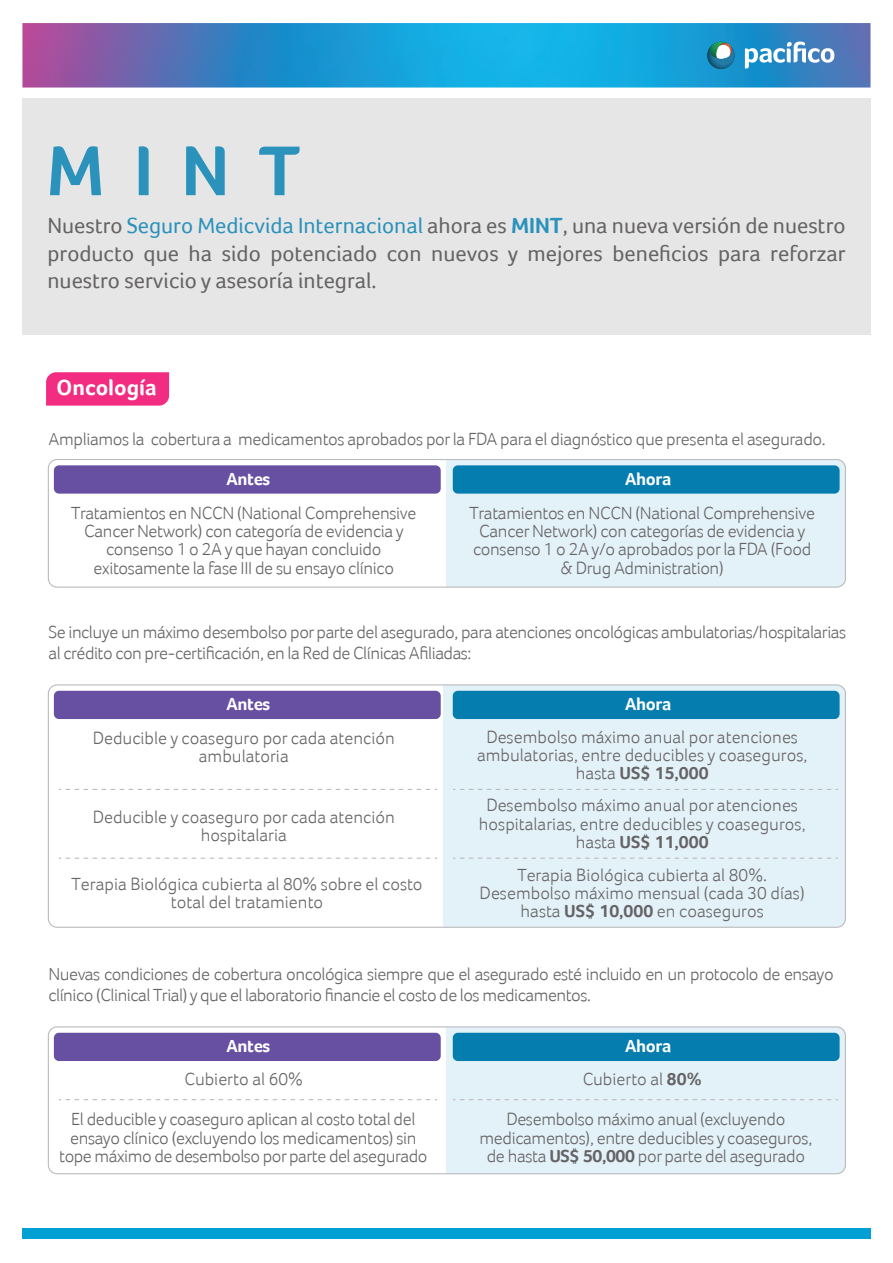
<style>
.page{position:relative;width:893px;height:1263px;background:#fff}
.page>*{position:absolute;margin:0;border:0;box-sizing:border-box;transform-origin:0 0}
.t1{font:22.5px/27.3px "Foco";color:#656365;text-align:justify}
.t2{font:700 22.5px "Foco";color:#fff}
.t3{font:300 18px/18.3px "Foco";letter-spacing:-.02em;color:#656365;text-align:center}
.t4{font:300 18px/18.3px "Foco";color:#656365;text-align:center}
.t5{font:700 18px "Foco";letter-spacing:-.02em;color:#fff}
.s1{color:#2a92bb}
.s2{font-weight:700;color:#2a92bb}
.s3{font-weight:700}
</style>
<div class="page">
<div style="left:446px;top:459px;width:399px;height:128px;background:#e3f1f8"></div>
<div style="left:22px;top:98px;width:848px;height:237px;background:#e7e6e6"></div>
<img style="left:22px;top:23px;width:848px;height:65px">
<svg style="left:707px;top:42px;width:28px;height:27px"></svg>
<svg style="left:745px;top:42px;width:89px;height:27px"></svg>
<svg style="left:50px;top:146px;width:51px;height:49px"></svg>
<svg style="left:139px;top:146px;width:10px;height:49px"></svg>
<svg style="left:186px;top:146px;width:39px;height:49px"></svg>
<svg style="left:259px;top:147px;width:41px;height:48px"></svg>
<svg style="left:46px;top:372px;width:123px;height:34px;background:#f13284"></svg>
<div style="left:48px;top:459px;width:798px;height:129px;border:1px solid #bcbbbd;border-radius:9px"></div>
<div style="left:54px;top:465px;width:387px;height:29px;background:#674fa2;border-radius:5px"></div>
<div style="left:453px;top:465px;width:387px;height:29px;background:#057daf;border-radius:5px"></div>
<div style="left:446px;top:1027px;width:399px;height:147px;background:#e3f1f8"></div>
<div style="left:48px;top:1026px;width:798px;height:148px;border:1px solid #bcbbbd;border-radius:9px"></div>
<div style="left:54px;top:1033px;width:387px;height:28px;background:#674fa2;border-radius:5px"></div>
<div style="left:453px;top:1033px;width:387px;height:28px;background:#057daf;border-radius:5px"></div>
<svg style="left:59px;top:1099px;width:378px;height:1px"></svg>
<svg style="left:453px;top:1099px;width:385px;height:1px"></svg>
<div style="left:443px;top:685px;width:402px;height:242px;background:#e3f1f8"></div>
<div style="left:48px;top:684px;width:798px;height:244px;border:1px solid #bcbbbd;border-radius:9px"></div>
<div style="left:54px;top:691px;width:387px;height:28px;background:#674fa2;border-radius:5px"></div>
<div style="left:453px;top:691px;width:387px;height:28px;background:#057daf;border-radius:5px"></div>
<svg style="left:59px;top:789px;width:378px;height:1px"></svg>
<svg style="left:59px;top:858px;width:378px;height:1px"></svg>
<svg style="left:453px;top:789px;width:385px;height:1px"></svg>
<svg style="left:453px;top:858px;width:385px;height:1px"></svg>
<div style="left:22px;top:1228px;width:848px;height:10px;background:#009fd4"></div>
<p class="t1" style="left:47px;top:212px;width:800px">Nuestro <span class="s1">Seguro Medicvida Internacional</span> ahora es <span class="s2">MINT</span>, una nueva versión de nuestro producto que ha sido potenciado con nuevos y mejores beneficios para reforzar nuestro servicio y asesoría integral.</p>
<p class="t2" style="left:57px;top:374px;width:102px">Oncología</p>
<p class="t3" style="left:49px;top:429px;width:779px">Ampliamos la cobertura a medicamentos aprobados por la FDA para el diagnóstico que presenta el asegurado.</p>
<p class="t5" style="left:226px;top:468px;width:45px">Antes</p>
<p class="t5" style="left:625px;top:468px;width:48px">Ahora</p>
<p class="t3" style="left:71px;top:504px;width:347px">Tratamientos en NCCN (National Comprehensive Cancer Network) con categoría de evidencia y consenso 1 o 2A y que hayan concluido exitosamente la fase III de su ensayo clínico</p>
<p class="t3" style="left:469px;top:504px;width:347px">Tratamientos en NCCN (National Comprehensive Cancer Network) con categorías de evidencia y consenso 1 o 2A y/o aprobados por la FDA (Food &amp; Drug Administration)</p>
<p class="t3" style="left:49px;top:621px;width:799px;line-height:21.3px;text-align:left">Se incluye un máximo desembolso por parte del asegurado, para atenciones oncológicas ambulatorias/hospitalarias al crédito con pre-certificación, en la Red de Clínicas Afiliadas:</p>
<p class="t5" style="left:226px;top:693px;width:45px">Antes</p>
<p class="t5" style="left:625px;top:693px;width:48px">Ahora</p>
<p class="t4" style="left:93px;top:729px;width:304px">Deducible y coaseguro por cada atención ambulatoria</p>
<p class="t4" style="left:93px;top:807px;width:304px">Deducible y coaseguro por cada atención hospitalaria</p>
<p class="t4" style="left:72px;top:875px;width:352px">Terapia Biológica cubierta al 80% sobre el costo total del tratamiento</p>
<p class="t4" style="left:477px;top:728px;width:332px">Desembolso máximo anual por atenciones ambulatorias, entre deducibles y coaseguros, hasta <span class="s3">US$ 15,000</span></p>
<p class="t4" style="left:479px;top:796px;width:328px">Desembolso máximo anual por atenciones hospitalarias, entre deducibles y coaseguros, hasta <span class="s3">US$ 11,000</span></p>
<p class="t4" style="left:480px;top:865px;width:327px">Terapia Biológica cubierta al 80%.<br>Desembolso máximo mensual (cada 30 días) hasta <span class="s3">US$ 10,000</span> en coaseguros</p>
<p class="t3" style="left:49px;top:963px;width:787px;line-height:21.3px;text-align:left">Nuevas condiciones de cobertura oncológica siempre que el asegurado esté incluido en un protocolo de ensayo clínico (Clinical Trial) y que el laboratorio financie el costo de los medicamentos.</p>
<p class="t5" style="left:226px;top:1035px;width:45px">Antes</p>
<p class="t5" style="left:625px;top:1035px;width:48px">Ahora</p>
<p class="t4" style="left:185px;top:1069px;width:120px">Cubierto al 60%</p>
<p class="t4" style="left:583px;top:1069px;width:120px">Cubierto al <span class="s3">80%</span></p>
<p class="t3" style="left:479px;top:1110px;width:334px">Desembolso máximo anual (excluyendo medicamentos), entre deducibles y coaseguros, de hasta <span class="s3">US$ 50,000</span> por parte del asegurado</p>
<p class="t3" style="left:59px;top:1110px;width:370px">El deducible y coaseguro aplican al costo total del ensayo clínico (excluyendo los medicamentos) sin tope máximo de desembolso por parte del asegurado</p>
</div>
